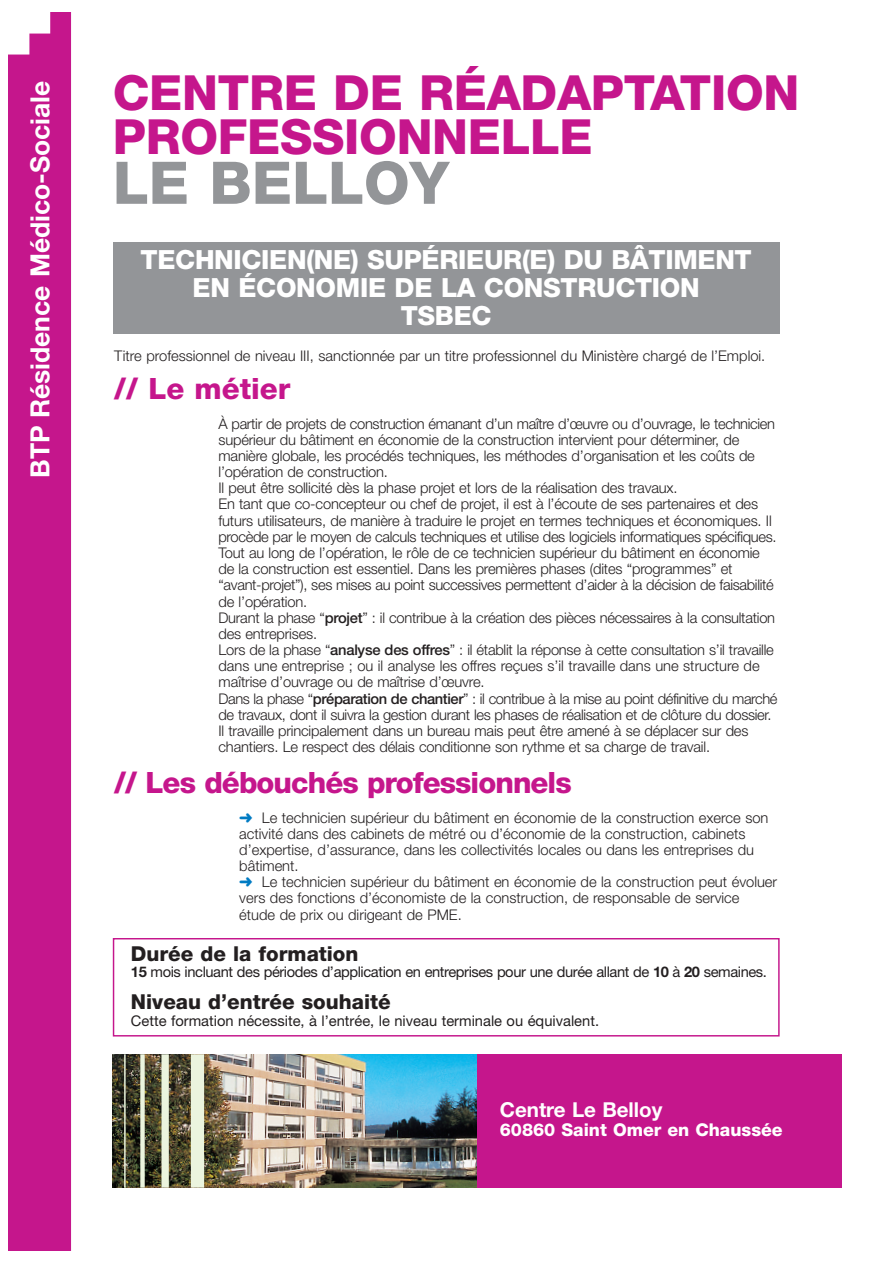
<style>
.page{position:relative;width:893px;height:1263px;background:#fff}
.page>*{position:absolute;margin:0;border:0;box-sizing:border-box;transform-origin:0 0}
.t1{font:800 58.8px "Helvetica Neue";color:#939598}
.t2{font:800 48.45px/44.1px "Helvetica Neue";letter-spacing:-.005em;color:#c5168c}
.t3{font:800 29.4px "Helvetica Neue";letter-spacing:-.03em;color:#c5168c}
.t4{font:800 29.4px "Helvetica Neue";color:#c5168c}
.t5{font:800 26.4px/27.9px "Helvetica Neue";letter-spacing:-.015em;color:#fff;text-align:center}
.t6{font:700 26.4px "Helvetica Neue";color:#fff}
.t7{font:800 20.55px "Helvetica Neue";color:#231f20}
.t8{font:700 20.55px "Helvetica Neue";color:#fff}
.t9{font:800 17.7px "Helvetica Neue";color:#fff}
.t10{font:300 14.7px/16.2px "Helvetica Neue";letter-spacing:-.01em;color:#231f20}
.t11{font:14.7px "Helvetica Neue";letter-spacing:-.03em;color:#231f20}
.t12{font:14.7px "Helvetica Neue";color:#231f20}
.s1{font-weight:500}
.s2{color:#007bc3}
.s3{font-weight:700}
</style>
<div class="page">
<div style="left:9px;top:13px;width:62px;height:1237px;background:#c5168c"></div>
<img style="left:113px;top:1054px;width:364px;height:134px">
<div style="left:477px;top:1054px;width:365px;height:134px;background:#c5168c"></div>
<hr style="left:124px;top:1054px;width:2px;height:134px;background:#ebf4de">
<div style="left:140px;top:1054px;width:5px;height:134px;background:#ebf4de"></div>
<div style="left:161px;top:1054px;width:8px;height:134px;background:#ebf4de"></div>
<div style="left:191px;top:1054px;width:13px;height:134px;background:#ebf4de"></div>
<div style="left:113px;top:242px;width:666px;height:92px;background:#939598"></div>
<div style="left:113px;top:938px;width:666px;height:99px;border:1px solid #c5168c"></div>
<h3 class="t6" style="left:31px;top:478px;width:399px;rotate:-90deg">BTP Résidence Médico-Sociale</h3>
<h2 class="t2" style="left:113px;top:75px;width:688px">CENTRE DE RÉADAPTATION<br>PROFESSIONNELLE</h2>
<h1 class="t1" style="left:113px;top:162px;width:338px">LE BELLOY</h1>
<h3 class="t5" style="left:141px;top:248px;width:613px">TECHNICIEN(NE) SUPÉRIEUR(E) DU BÂTIMENT<br>EN ÉCONOMIE DE LA CONSTRUCTION<br>TSBEC</h3>
<p class="t10" style="left:114px;top:349px;width:652px">Titre professionnel de niveau III, sanctionnée par un titre professionnel du Ministère chargé de l’Emploi.</p>
<h3 class="t4" style="left:114px;top:378px;width:178px">// Le métier</h3>
<p class="t10" style="left:218px;top:417px;width:560px">À partir de projets de construction émanant d’un maître d’œuvre ou d’ouvrage, le technicien supérieur du bâtiment en économie de la construction intervient pour déterminer, de manière globale, les procédés techniques, les méthodes d’organisation et les coûts de l’opération de construction.<br>Il peut être sollicité dès la phase projet et lors de la réalisation des travaux.<br>En tant que co-concepteur ou chef de projet, il est à l’écoute de ses partenaires et des futurs utilisateurs, de manière à traduire le projet en termes techniques et économiques. Il procède par le moyen de calculs techniques et utilise des logiciels informatiques spécifiques.<br>Tout au long de l’opération, le rôle de ce technicien supérieur du bâtiment en économie de la construction est essentiel. Dans les premières phases (dites “programmes” et “avant-projet”), ses mises au point successives permettent d’aider à la décision de faisabilité de l’opération.<br>Durant la phase “<span class="s1">projet</span>” : il contribue à la création des pièces nécessaires à la consultation des entreprises.<br>Lors de la phase “<span class="s1">analyse des offres</span>” : il établit la réponse à cette consultation s’il travaille dans une entreprise ; ou il analyse les offres reçues s’il travaille dans une structure de maîtrise d’ouvrage ou de maîtrise d’œuvre.<br>Dans la phase “<span class="s1">préparation de chantier</span>” : il contribue à la mise au point définitive du marché de travaux, dont il suivra la gestion durant les phases de réalisation et de clôture du dossier.<br>Il travaille principalement dans un bureau mais peut être amené à se déplacer sur des chantiers. Le respect des délais conditionne son rythme et sa charge de travail.</p>
<h3 class="t3" style="left:114px;top:772px;width:459px">// Les débouchés professionnels</h3>
<p class="t10" style="left:239px;top:811px;width:539px"><span class="s2">➜</span> Le technicien supérieur du bâtiment en économie de la construction exerce son activité dans des cabinets de métré ou d’économie de la construction, cabinets d’expertise, d’assurance, dans les collectivités locales ou dans les entreprises du bâtiment.<br><span class="s2">➜</span> Le technicien supérieur du bâtiment en économie de la construction peut évoluer vers des fonctions d’économiste de la construction, de responsable de service étude de prix ou dirigeant de PME.</p>
<h3 class="t7" style="left:131px;top:946px;width:229px">Durée de la formation</h3>
<p class="t11" style="left:131px;top:967px;width:637px"><span class="s3">15</span> mois incluant des périodes d’application en entreprises pour une durée allant de <span class="s3">10</span> à <span class="s3">20</span> semaines.</p>
<h3 class="t7" style="left:131px;top:995px;width:261px">Niveau d’entrée souhaité</h3>
<p class="t12" style="left:131px;top:1015px;width:470px">Cette formation nécessite, à l’entrée, le niveau terminale ou équivalent.</p>
<h3 class="t8" style="left:500px;top:1103px;width:164px">Centre Le Belloy</h3>
<p class="t9" style="left:500px;top:1124px;width:284px">60860 Saint Omer en Chaussée</p>
</div>
